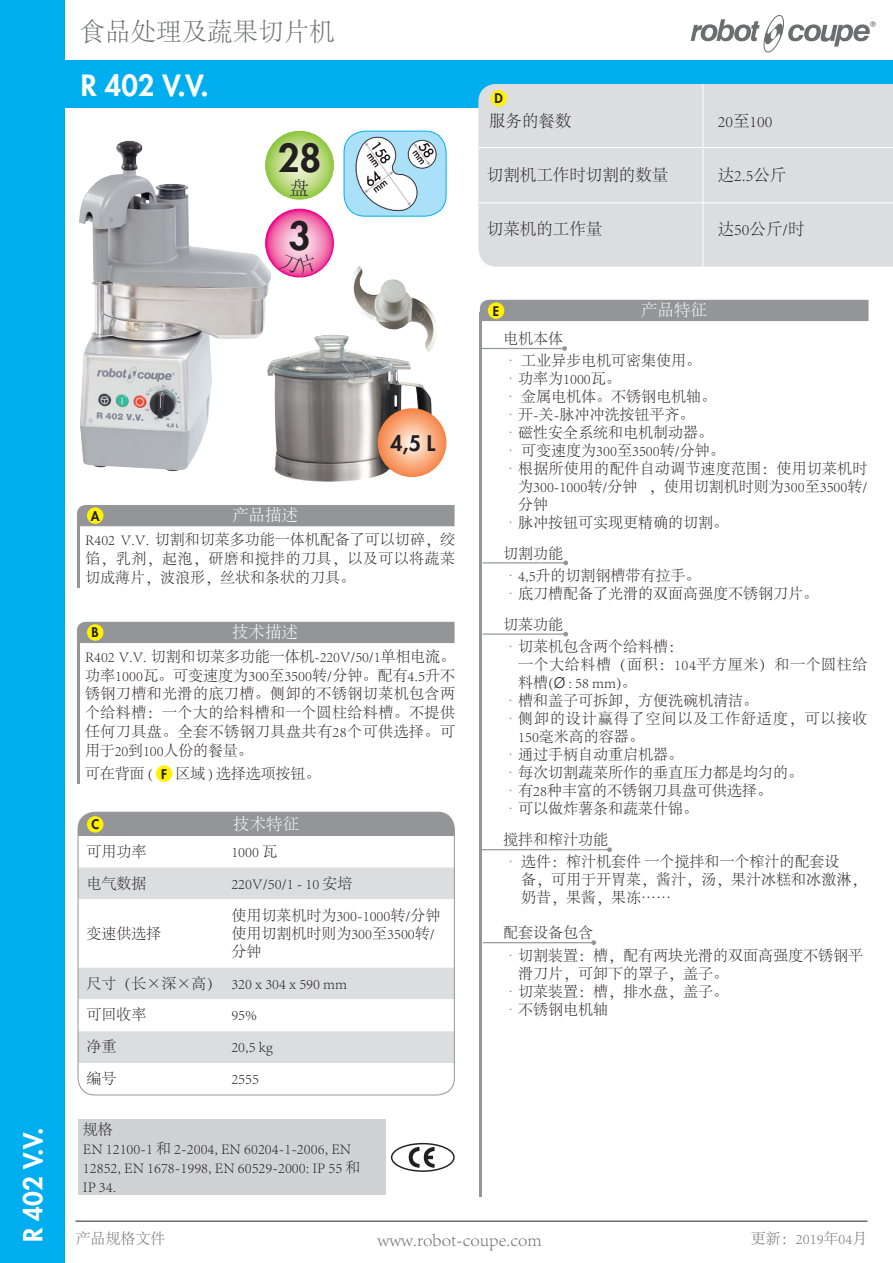
<style>
.page{position:relative;width:893px;height:1263px;background:#fff}
.page>*{position:absolute;margin:0;border:0;box-sizing:border-box;transform-origin:0 0}
.t1{font:800 38.1px "Futura";color:#231f20}
.t2{font:800 37.65px "Futura";color:#231f20}
.t3{font:800 28.5px "Futura";color:#fff}
.t4{font:300 25.5px "Adobe Song Std";color:#6c6d70}
.t5{font:800 25.5px "Futura";color:#fff}
.t6{font:800 21px "Futura";color:#231f20}
.t7{font:300 18px "Adobe Song Std";color:#6c6d70}
.t8{font:300 16.5px "Adobe Song Std";color:#231f20}
.t9{font:300 16.5px "Adobe Song Std";color:#fff}
.t10{font:300 15px/18.8px "Adobe Song Std";color:#231f20}
.t11{font:300 15px/18px "Adobe Song Std";letter-spacing:.04em;color:#231f20}
.t12{font:300 15px/18px "Adobe Song Std";letter-spacing:.06em;color:#231f20}
.t13{font:300 15px "Adobe Song Std";color:#6c6d70}
.t14{font:800 12.9px "Futura";color:#231f20}
.s1{font-family:"Futura";font-weight:800;font-size:12.9px}
.s2{color:#939598}
.s3{font-family:"Helvetica"}
</style>
<div class="page">
<div style="left:48px;top:60px;width:845px;height:47px;background:#00aeef"></div>
<div style="left:0;top:0;width:65px;height:1263px;background:#00aeef"></div>
<img style="left:272px;top:335px;width:160px;height:147px">
<svg style="left:691px;top:15px;width:185px;height:37px"></svg>
<svg style="left:378px;top:408px;width:68px;height:69px;background:#f8aa7d"></svg>
<img style="left:348px;top:266px;width:88px;height:86px">
<img style="left:344px;top:131px;width:102px;height:85px">
<div style="left:344px;top:131px;width:102px;height:86px;border:1px solid #00aeef;border-radius:21px"></div>
<img style="left:79px;top:141px;width:193px;height:330px">
<svg style="left:266px;top:131px;width:67px;height:68px;background:#bad981"></svg>
<div style="left:265px;top:131px;width:69px;height:69px;border:1px solid #fff;border-radius:50%"></div>
<svg style="left:266px;top:209px;width:67px;height:68px;background:#f283b9"></svg>
<div style="left:265px;top:209px;width:69px;height:68px;border:1px solid #ed028c;border-radius:50%"></div>
<hr style="left:480px;top:313px;width:2px;height:883px;background:#939598">
<hr style="left:77px;top:512px;width:2px;height:76px;background:#939598">
<div style="left:480px;top:300px;width:388px;height:21px;background:#939598"></div>
<div style="left:77px;top:505px;width:378px;height:21px;background:#939598"></div>
<hr style="left:483px;top:633px;width:83px;height:2px;background:#939598">
<svg style="left:563px;top:632px;width:5px;height:4px"></svg>
<hr style="left:481px;top:849px;width:128px;height:1px;background:#939598">
<svg style="left:607px;top:847px;width:5px;height:5px"></svg>
<hr style="left:482px;top:348px;width:83px;height:1px;background:#939598">
<svg style="left:562px;top:346px;width:5px;height:5px"></svg>
<hr style="left:483px;top:562px;width:83px;height:1px;background:#939598">
<svg style="left:563px;top:560px;width:5px;height:5px"></svg>
<hr style="left:483px;top:942px;width:111px;height:1px;background:#939598">
<svg style="left:591px;top:940px;width:5px;height:5px"></svg>
<div style="left:78px;top:812px;width:376px;height:23px;background:#939598"></div>
<div style="left:80px;top:867px;width:373px;height:32px;background:#dcdddf"></div>
<svg style="left:78px;top:967px;width:376px;height:128px"></svg>
<div style="left:78px;top:812px;width:377px;height:283px;border:1px solid #939598;border-radius:17px"></div>
<div style="left:87px;top:507px;width:16px;height:17px;background:#fff101;border-radius:50%"></div>
<div style="left:87px;top:816px;width:16px;height:17px;background:#fff101;border-radius:50%"></div>
<div style="left:488px;top:302px;width:16px;height:17px;background:#fff101;border-radius:50%"></div>
<div style="left:478px;top:84px;width:415px;height:183px;background:#dcdddf"></div>
<hr style="left:703px;top:84px;width:1px;height:63px;background:#fff">
<hr style="left:478px;top:147px;width:225px;height:1px;background:#fff">
<hr style="left:703px;top:147px;width:190px;height:1px;background:#fff">
<hr style="left:703px;top:148px;width:1px;height:55px;background:#fff">
<hr style="left:703px;top:203px;width:1px;height:64px;background:#fff">
<hr style="left:478px;top:203px;width:225px;height:1px;background:#fff">
<hr style="left:703px;top:203px;width:190px;height:1px;background:#fff">
<div style="left:491px;top:90px;width:16px;height:17px;background:#fff101;border-radius:50%"></div>
<hr style="left:77px;top:629px;width:2px;height:154px;background:#939598">
<div style="left:156px;top:765px;width:16px;height:17px;background:#fff101;border-radius:50%"></div>
<div style="left:77px;top:622px;width:378px;height:21px;background:#939598"></div>
<div style="left:87px;top:624px;width:16px;height:17px;background:#fff101;border-radius:50%"></div>
<div style="left:391px;top:1143px;width:64px;height:29px;border:1px solid #231f20;border-radius:50%"></div>
<svg style="left:408px;top:1147px;width:27px;height:21px"></svg>
<div style="left:78px;top:1119px;width:307px;height:76px;background:#d1d2d4"></div>
<hr style="left:75px;top:1220px;width:792px;height:2px;background:#6c6d70">
<svg style="left:290px;top:178px;width:19px;height:18px"></svg>
<svg style="left:279px;top:252px;width:39px;height:23px"></svg>
<h3 class="t5" style="left:17px;top:1242px;width:116px;rotate:-90deg">R 402 V.V.</h3>
<h3 class="t4" style="left:80px;top:18px;width:256px">食品处理及蔬果切片机</h3>
<h3 class="t3" style="left:81px;top:67px;width:129px">R 402 V.V.</h3>
<h2 class="t2" style="left:278px;top:134px;width:45px">28</h2>
<h1 class="t1" style="left:289px;top:212px;width:23px">3</h1>
<p class="t14" style="left:91px;top:508px;width:10px">A</p>
<p class="t9" style="left:232px;top:506px;width:67px">产品描述</p>
<h3 class="t6" style="left:390px;top:430px;width:46px">4,5 L</h3>
<p class="t10" style="left:85px;top:531px;width:372px;text-align:justify">R402 V.V. 切割和切菜多功能一体机配备了可以切碎，绞馅，乳剂，起泡，研磨和搅拌的刀具，以及可以将蔬菜切成薄片，波浪形，丝状和条状的刀具。</p>
<p class="t14" style="left:92px;top:624px;width:9px">B</p>
<p class="t9" style="left:232px;top:623px;width:67px">技术描述</p>
<p class="t10" style="left:85px;top:648px;width:372px;text-align:justify">R402 V.V. 切割和切菜多功能一体机-220V/50/1单相电流。功率1000瓦。可变速度为300至3500转/分钟。配有4.5升不锈钢刀槽和光滑的底刀槽。侧卸的不锈钢切菜机包含两个给料槽：一个大的给料槽和一个圆柱给料槽。不提供任何刀具盘。全套不锈钢刀具盘共有28个可供选择。可用于20到100人份的餐量。</p>
<p class="t10" style="left:85px;top:764px;width:237px">可在背面 ( <span class="s1">F</span> 区域 ) 选择选项按钮。</p>
<p class="t14" style="left:91px;top:816px;width:9px">C</p>
<p class="t9" style="left:233px;top:815px;width:67px">技术特征</p>
<p class="t10" style="left:87px;top:842px;width:61px">可用功率</p>
<p class="t10" style="left:231px;top:842px;width:47px">1000 瓦</p>
<p class="t10" style="left:87px;top:874px;width:61px">电气数据</p>
<p class="t10" style="left:231px;top:874px;width:123px">220V/50/1 - 10 安培</p>
<p class="t10" style="left:87px;top:924px;width:76px">变速供选择</p>
<p class="t10" style="left:231px;top:907px;width:211px;line-height:18px">使用切菜机时为300-1000转/分钟使用切割机时则为300至3500转/分钟</p>
<p class="t10" style="left:87px;top:968px;width:262px;line-height:32px">尺寸（长×深×高） 320 x 304 x 590 mm可回收率</p>
<p class="t10" style="left:231px;top:1006px;width:27px">95%</p>
<p class="t10" style="left:87px;top:1038px;width:31px">净重</p>
<p class="t10" style="left:231px;top:1038px;width:43px">20,5 kg</p>
<p class="t10" style="left:87px;top:1070px;width:31px">编号</p>
<p class="t10" style="left:231px;top:1070px;width:29px">2555</p>
<p class="t14" style="left:495px;top:90px;width:10px">D</p>
<p class="t8" style="left:489px;top:112px;width:84px">服务的餐数</p>
<p class="t8" style="left:718px;top:112px;width:56px">20至100</p>
<p class="t8" style="left:487px;top:166px;width:183px">切割机工作时切割的数量</p>
<p class="t8" style="left:718px;top:166px;width:70px">达2.5公斤</p>
<p class="t8" style="left:487px;top:220px;width:117px">切菜机的工作量</p>
<p class="t8" style="left:718px;top:220px;width:88px">达50公斤/时</p>
<p class="t14" style="left:493px;top:303px;width:8px">E</p>
<p class="t9" style="left:641px;top:301px;width:67px">产品特征</p>
<p class="t10" style="left:503px;top:330px;width:61px">电机本体</p>
<p class="t10" style="left:503px;top:352px;width:200px"><span class="s2">•</span> 工业异步电机可密集使用。</p>
<p class="t10" style="left:503px;top:370px;width:119px"><span class="s2">•</span>功率为1000瓦。</p>
<p class="t10" style="left:503px;top:388px;width:215px"><span class="s2">•</span> 金属电机体。不锈钢电机轴。</p>
<p class="t10" style="left:503px;top:406px;width:193px"><span class="s2">•</span>开-关-脉冲冲洗按钮平齐。</p>
<p class="t10" style="left:503px;top:424px;width:211px"><span class="s2">•</span>磁性安全系统和电机制动器。</p>
<p class="t10" style="left:503px;top:442px;width:223px"><span class="s2">•</span> 可变速度为300至3500转/分钟。</p>
<p class="t10" style="left:518px;top:460px;width:351px;line-height:18px;text-align:justify;text-indent:-15px"><span class="s2">•</span>根据所使用的配件自动调节速度范围：使用切菜机时为300-1000转/分钟 ，使用切割机时则为300至3500转/分钟</p>
<p class="t10" style="left:503px;top:508px;width:226px;line-height:30.8px"><span class="s2">•</span>脉冲按钮可实现更精确的切割。切割功能</p>
<p class="t10" style="left:503px;top:567px;width:199px"><span class="s2">•</span>4,5升的切割钢槽带有拉手。</p>
<p class="t10" style="left:503px;top:579px;width:316px;line-height:30.8px"><span class="s2">•</span>底刀槽配备了光滑的双面高强度不锈钢刀片。切菜功能</p>
<p class="t11" style="left:518px;top:638px;width:351px;text-indent:-15px"><span class="s2">•</span>切菜机包含两个给料槽：<br>一个大给料槽（面积：104平方厘米）和一个圆柱给料槽(<span class="s3">Ø</span> : 58 mm)。</p>
<p class="t10" style="left:503px;top:692px;width:256px"><span class="s2">•</span>槽和盖子可拆卸，方便洗碗机清洁。</p>
<p class="t12" style="left:518px;top:710px;width:351px;text-indent:-15px"><span class="s2">•</span>侧卸的设计赢得了空间以及工作舒适度，可以接收<br>150毫米高的容器。</p>
<p class="t10" style="left:503px;top:746px;width:181px"><span class="s2">•</span>通过手柄自动重启机器。</p>
<p class="t10" style="left:503px;top:764px;width:301px"><span class="s2">•</span>每次切割蔬菜所作的垂直压力都是均匀的。</p>
<p class="t10" style="left:503px;top:782px;width:270px"><span class="s2">•</span>有28种丰富的不锈钢刀具盘可供选择。</p>
<p class="t10" style="left:503px;top:794px;width:196px;line-height:30.8px"><span class="s2">•</span>可以做炸薯条和蔬菜什锦。搅拌和榨汁功能</p>
<p class="t10" style="left:521px;top:853px;width:347px;line-height:18px;text-indent:-18px"><span class="s2">•</span> 选件：榨汁机套件 一个搅拌和一个榨汁的配套设<br>备，可用于开胃菜，酱汁，汤，果汁冰糕和冰激淋，奶昔，果酱，果冻……</p>
<p class="t10" style="left:503px;top:924px;width:91px">配套设备包含</p>
<p class="t10" style="left:518px;top:947px;width:346px;line-height:18px;text-indent:-15px"><span class="s2">•</span>切割装置：槽，配有两块光滑的双面高强度不锈钢平滑刀片，可卸下的罩子，盖子。</p>
<p class="t10" style="left:503px;top:982px;width:226px"><span class="s2">•</span>切菜装置：槽，排水盘，盖子。</p>
<p class="t10" style="left:503px;top:1000px;width:106px"><span class="s2">•</span>不锈钢电机轴</p>
<p class="t10" style="left:83px;top:1121px;width:279px">规格<br>EN 12100-1 和 2-2004, EN 60204-1-2006, EN<br>12852, EN 1678-1998, EN 60529-2000: IP 55 和<br>IP 34.</p>
<p class="t13" style="left:75px;top:1230px;width:91px">产品规格文件</p>
<p class="t7" style="left:378px;top:1229px;width:166px">www.robot-coupe.com</p>
<p class="t13" style="left:751px;top:1230px;width:118px">更新：2019年04月</p>
</div>
